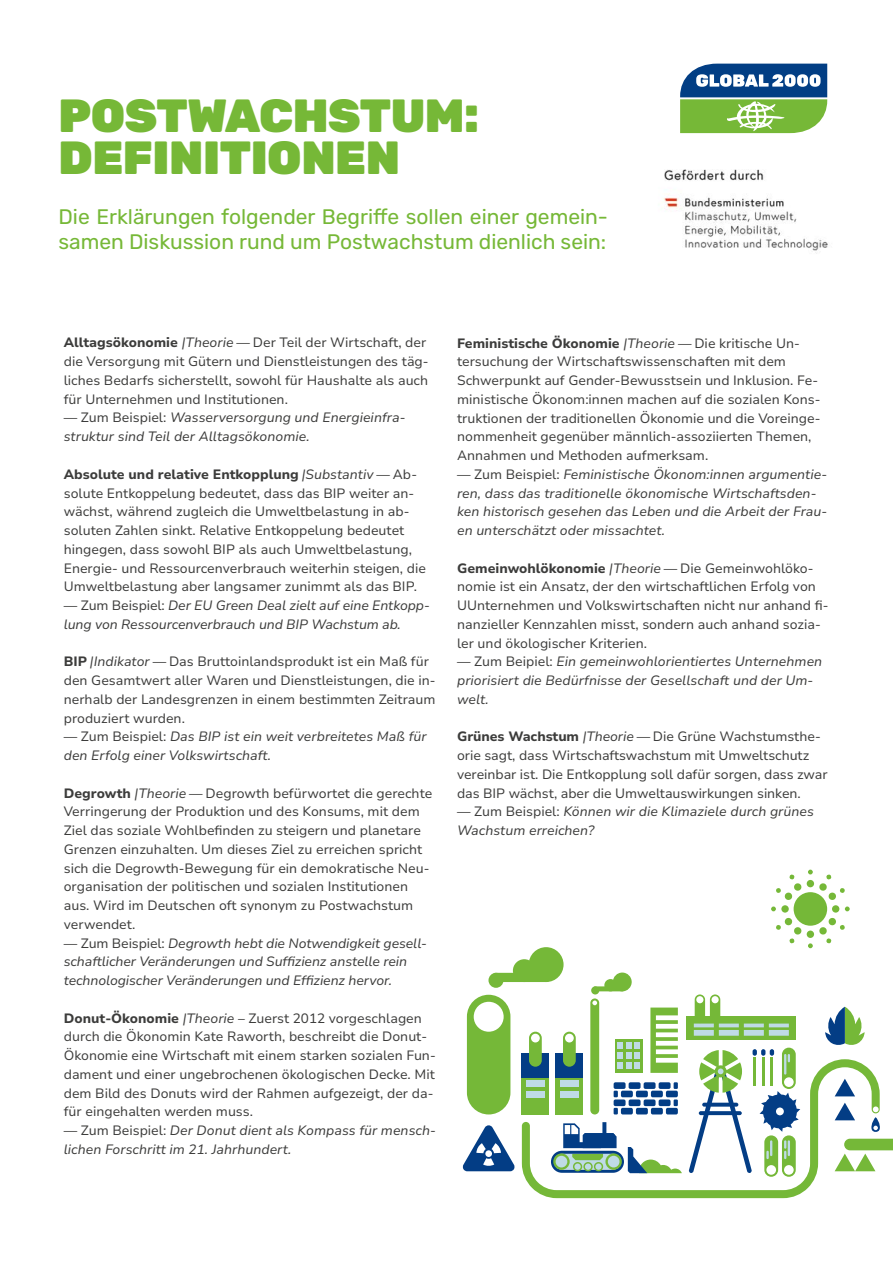
<style>
.page{position:relative;width:893px;height:1263px;background:#fff}
.page>*{position:absolute;margin:0;border:0;box-sizing:border-box;transform-origin:0 0}
.t1{font:900 46.5px/42px "Rubik";letter-spacing:-.01em;color:#76b837}
.t2{font:21px/25.2px "Rubik";color:#76b837}
.t3{font:13.5px/18.8px "Nunito Sans 10 pt";color:#3c3c3b}
.s1{font-weight:800}
.s2{font-style:italic}
</style>
<div class="page">
<svg style="left:680px;top:63px;width:148px;height:71px"></svg>
<svg style="left:771px;top:870px;width:79px;height:78px"></svg>
<svg style="left:825px;top:1007px;width:40px;height:38px"></svg>
<div style="left:556px;top:1053px;width:27px;height:24px;background:#033d85"></div>
<div style="left:522px;top:1053px;width:27px;height:24px;background:#033d85"></div>
<svg style="left:563px;top:1032px;width:13px;height:27px"></svg>
<svg style="left:529px;top:1032px;width:13px;height:27px"></svg>
<svg style="left:467px;top:995px;width:43px;height:119px"></svg>
<svg style="left:590px;top:998px;width:9px;height:61px"></svg>
<div style="left:491px;top:973px;width:60px;height:9px;background:#75b838;border-radius:5px"></div>
<div style="left:529px;top:947px;width:35px;height:35px;background:#75b838;border-radius:50%"></div>
<div style="left:513px;top:959px;width:23px;height:23px;background:#75b838;border-radius:50%"></div>
<div style="left:488px;top:973px;width:15px;height:15px;background:#75b838;border-radius:50%"></div>
<div style="left:593px;top:986px;width:32px;height:5px;background:#75b838;border-radius:2px"></div>
<div style="left:613px;top:972px;width:19px;height:19px;background:#75b838;border-radius:50%"></div>
<div style="left:604px;top:979px;width:13px;height:12px;background:#75b838;border-radius:50%"></div>
<div style="left:591px;top:986px;width:8px;height:8px;background:#75b838;border-radius:50%"></div>
<svg style="left:650px;top:1007px;width:28px;height:52px"></svg>
<div style="left:615px;top:1039px;width:27px;height:34px;background:#75b838"></div>
<div style="left:634px;top:1042px;width:6px;height:7px;background:#bfdbe6"></div>
<div style="left:617px;top:1042px;width:6px;height:7px;background:#bfdbe6"></div>
<div style="left:634px;top:1052px;width:6px;height:7px;background:#bfdbe6"></div>
<div style="left:617px;top:1052px;width:6px;height:7px;background:#bfdbe6"></div>
<svg style="left:626px;top:1042px;width:5px;height:17px"></svg>
<svg style="left:522px;top:1059px;width:354px;height:139px"></svg>
<svg style="left:835px;top:1069px;width:58px;height:102px"></svg>
<svg style="left:463px;top:1125px;width:52px;height:46px"></svg>
<svg style="left:551px;top:1122px;width:131px;height:51px"></svg>
<svg style="left:553px;top:1153px;width:17px;height:17px"></svg>
<svg style="left:605px;top:1153px;width:17px;height:17px"></svg>
<div style="left:556px;top:1156px;width:11px;height:11px;background:#bfdbe6;border-radius:50%"></div>
<div style="left:608px;top:1156px;width:11px;height:11px;background:#bfdbe6;border-radius:50%"></div>
<svg style="left:594px;top:1162px;width:9px;height:9px"></svg>
<svg style="left:583px;top:1162px;width:10px;height:9px"></svg>
<svg style="left:573px;top:1162px;width:9px;height:9px"></svg>
<div style="left:574px;top:1163px;width:7px;height:7px;background:#bfdbe6;border-radius:50%"></div>
<div style="left:585px;top:1163px;width:6px;height:7px;background:#bfdbe6;border-radius:50%"></div>
<svg style="left:595px;top:1163px;width:7px;height:7px"></svg>
<div style="left:686px;top:1017px;width:110px;height:23px;background:#75b838"></div>
<svg style="left:694px;top:994px;width:95px;height:42px"></svg>
<svg style="left:689px;top:1048px;width:111px;height:129px"></svg>
<img style="left:663px;top:169px;width:165px;height:85px">
<h1 class="t1" style="left:58px;top:95px;width:422px">POSTWACHSTUM:<br>DEFINITIONEN</h1>
<h2 class="t2" style="left:58px;top:205px;width:551px">Die Erklärungen folgender Begriffe sollen einer gemein&shy;samen Diskussion rund um Postwachstum dienlich sein:</h2>
<p class="t3" style="left:64px;top:333px;width:366px"><span class="s1">Alltagsökonomie</span> <span class="s2">|Theorie</span> ― Der Teil der Wirtschaft, der die Versorgung mit Gütern und Dienstleistungen des täg&shy;liches Bedarfs sicherstellt, sowohl für Haushalte als auch für Unternehmen und Institutionen.<br>― Zum Beispiel: <span class="s2">Wasserversorgung und Energieinfra&shy;struktur sind Teil der Alltagsökonomie.</span></p>
<p class="t3" style="left:64px;top:464px;width:368px"><span class="s1">Absolute und relative Entkopplung</span> <span class="s2">|Substantiv</span> ― Ab&shy;solute Entkoppelung bedeutet, dass das BIP weiter an&shy;wächst, während zugleich die Umweltbelastung in ab&shy;soluten Zahlen sinkt. Relative Entkoppelung bedeutet hingegen, dass sowohl BIP als auch Umweltbelastung, Energie- und Ressourcenverbrauch weiterhin steigen, die Umweltbelastung aber langsamer zunimmt als das BIP. ― Zum Beispiel: <span class="s2">Der EU Green Deal zielt auf eine Entkopp&shy;lung von Ressourcenverbrauch und BIP Wachstum ab.</span></p>
<p class="t3" style="left:64px;top:652px;width:373px"><span class="s1">BIP</span> <span class="s2">|Indikator</span> ― Das Bruttoinlandsprodukt ist ein Maß für den Gesamtwert aller Waren und Dienstleistungen, die in&shy;nerhalb der Landesgrenzen in einem bestimmten Zeitraum produziert wurden.<br>― Zum Beispiel: <span class="s2">Das BIP ist ein weit verbreitetes Maß für den Erfolg einer Volkswirtschaft.</span></p>
<p class="t3" style="left:64px;top:783px;width:370px"><span class="s1">Degrowth</span> <span class="s2">|Theorie</span> ― Degrowth befürwortet die gerechte Verringerung der Produktion und des Konsums, mit dem Ziel das soziale Wohlbefinden zu steigern und planetare Grenzen einzuhalten. Um dieses Ziel zu erreichen spricht sich die Degrowth-Bewegung für ein demokratische Neu&shy;organisation der politischen und sozialen Institutionen aus. Wird im Deutschen oft synonym zu Postwachstum verwendet.<br>― Zum Beispiel: <span class="s2">Degrowth hebt die Notwendigkeit gesell&shy;schaftlicher Veränderungen und Suffizienz anstelle rein technologischer Veränderungen und Effizienz hervor.</span></p>
<p class="t3" style="left:64px;top:1008px;width:374px"><span class="s1">Donut-Ökonomie</span> <span class="s2">|Theorie</span> – Zuerst 2012 vorgeschlagen durch die Ökonomin Kate Raworth, beschreibt die Donut-Ökonomie eine Wirtschaft mit einem starken sozialen Fun&shy;dament und einer ungebrochenen ökologischen Decke. Mit dem Bild des Donuts wird der Rahmen aufgezeigt, der da&shy;für eingehalten werden muss.<br>― Zum Beispiel: <span class="s2">Der Donut dient als Kompass für mensch&shy;lichen Forschritt im 21. Jahrhundert.</span></p>
<p class="t3" style="left:457px;top:333px;width:372px"><span class="s1">Feministische Ökonomie</span> <span class="s2">|Theorie</span> ― Die kritische Un&shy;tersuchung der Wirtschaftswissenschaften mit dem Schwerpunkt auf Gender-Bewusstsein und Inklusion. Fe&shy;ministische Ökonom:innen machen auf die sozialen Kons&shy;truktionen der traditionellen Ökonomie und die Voreinge&shy;nommenheit gegenüber männlich-assoziierten Themen, Annahmen und Methoden aufmerksam.<br>― Zum Beispiel: <span class="s2">Feministische Ökonom:innen argumentie&shy;ren, dass das traditionelle ökonomische Wirtschaftsden&shy;ken historisch gesehen das Leben und die Arbeit der Frau&shy;en unterschätzt oder missachtet.</span></p>
<p class="t3" style="left:457px;top:558px;width:373px"><span class="s1">Gemeinwohlökonomie</span> <span class="s2">|Theorie</span> ― Die Gemeinwohlöko&shy;nomie ist ein Ansatz, der den wirtschaftlichen Erfolg von UUnternehmen und Volkswirtschaften nicht nur anhand fi&shy;nanzieller Kennzahlen misst, sondern auch anhand sozia&shy;ler und ökologischer Kriterien.<br>― Zum Beipiel: <span class="s2">Ein gemeinwohlorientiertes Unternehmen priorisiert die Bedürfnisse der Gesellschaft und der Um&shy;welt.</span></p>
<p class="t3" style="left:457px;top:727px;width:372px"><span class="s1">Grünes Wachstum</span> <span class="s2">|Theorie</span> ― Die Grüne Wachstumsthe&shy;orie sagt, dass Wirtschaftswachstum mit Umweltschutz vereinbar ist. Die Entkopplung soll dafür sorgen, dass zwar das BIP wächst, aber die Umweltauswirkungen sinken.<br>― Zum Beispiel: <span class="s2">Können wir die Klimaziele durch grünes Wachstum erreichen?</span></p>
</div>
